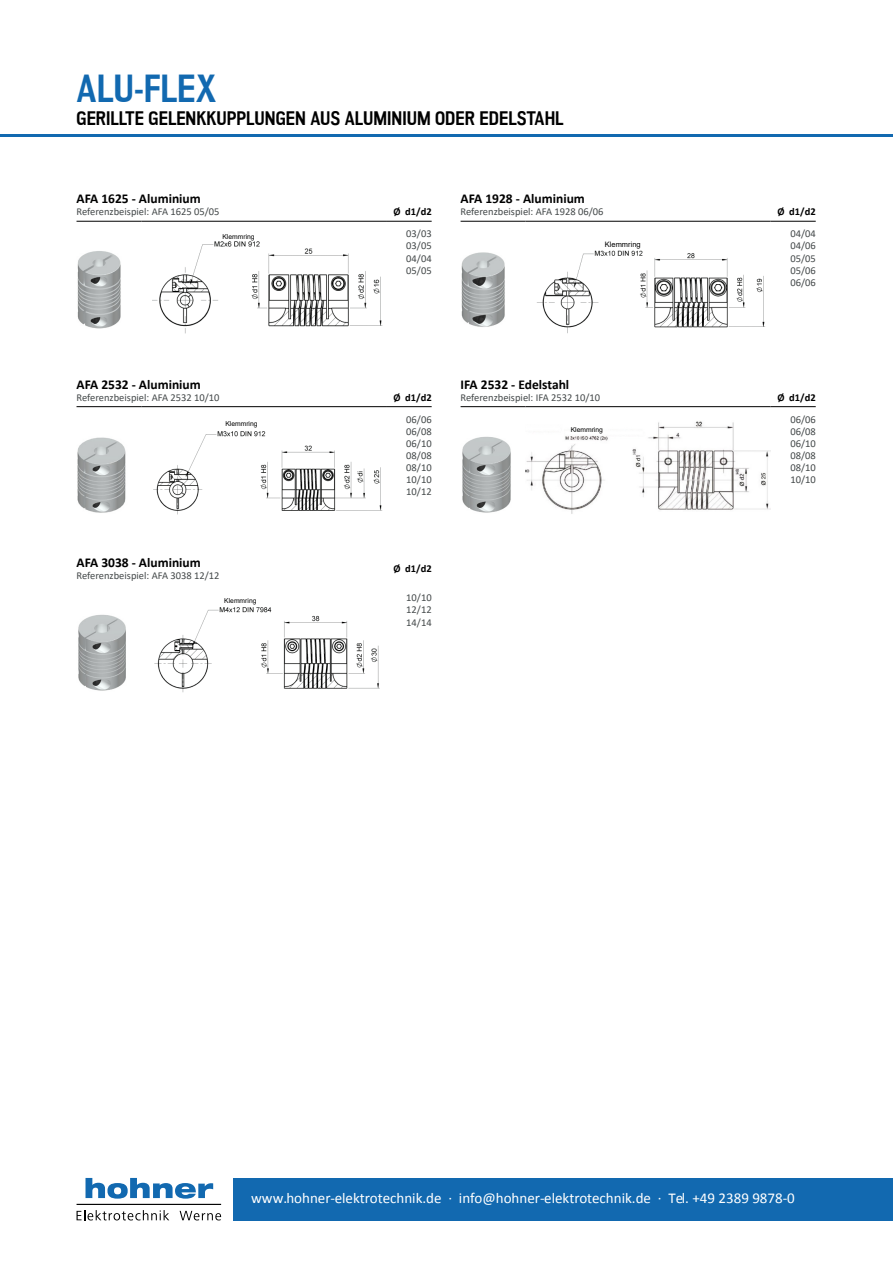
<style>
.page{position:relative;width:893px;height:1263px;background:#fff}
.page>*{position:absolute;margin:0;border:0;box-sizing:border-box;transform-origin:0 0}
.t1{font:700 39px "Akazan";color:#1269b0}
.t2{font:700 19.5px "Akazan";color:#000}
.t3{font:15px "Calibri";color:#fff}
.t4{font:700 13.5px "Calibri";color:#000}
.t5{font:10.5px/12.1px "Calibri";color:#44494a;text-align:justify}
.t6{font:700 10.5px "Calibri";color:#000}
.t7{font:7.5px "Arial";color:#000}
.t8{font:6.75px "Arial";color:#000}
</style>
<div class="page">
<hr style="left:0;top:134px;width:893px;height:2px;background:#1269b0">
<hr style="left:77px;top:221px;width:64px;height:1px;background:#000">
<hr style="left:141px;top:221px;width:246px;height:1px;background:#000">
<hr style="left:387px;top:221px;width:45px;height:1px;background:#000">
<hr style="left:77px;top:406px;width:64px;height:1px;background:#000">
<hr style="left:141px;top:406px;width:246px;height:1px;background:#000">
<hr style="left:387px;top:406px;width:45px;height:1px;background:#000">
<img style="left:77px;top:251px;width:44px;height:78px">
<img style="left:152px;top:241px;width:231px;height:93px">
<img style="left:77px;top:431px;width:306px;height:84px">
<hr style="left:461px;top:221px;width:64px;height:1px;background:#000">
<hr style="left:525px;top:221px;width:245px;height:1px;background:#000">
<hr style="left:770px;top:221px;width:46px;height:1px;background:#000">
<hr style="left:461px;top:406px;width:64px;height:1px;background:#000">
<hr style="left:525px;top:406px;width:245px;height:1px;background:#000">
<hr style="left:770px;top:406px;width:46px;height:1px;background:#000">
<img style="left:461px;top:252px;width:44px;height:75px">
<img style="left:537px;top:250px;width:228px;height:84px">
<img style="left:462px;top:436px;width:49px;height:77px">
<img style="left:525px;top:421px;width:245px;height:93px">
<img style="left:78px;top:614px;width:48px;height:77px">
<img style="left:154px;top:607px;width:226px;height:85px">
<div style="left:234px;top:1178px;width:659px;height:42px;background:#1269b0"></div>
<svg style="left:86px;top:1178px;width:127px;height:20px"></svg>
<svg style="left:77px;top:1210px;width:92px;height:10px"></svg>
<svg style="left:180px;top:1211px;width:41px;height:9px"></svg>
<hr style="left:77px;top:1204px;width:144px;height:1px;background:#000">
<h1 class="t1" style="left:77px;top:67px;width:141px">ALU-FLEX</h1>
<h2 class="t2" style="left:77px;top:108px;width:489px">GERILLTE GELENKKUPPLUNGEN AUS ALUMINIUM ODER EDELSTAHL</h2>
<p class="t4" style="left:77px;top:189px;width:126px">AFA 1625 - Aluminium</p>
<p class="t5" style="left:77px;top:205px;width:145px">Referenzbeispiel: AFA 1625 05/05</p>
<p class="t6" style="left:393px;top:204px;width:40px">Ø d1/d2</p>
<p class="t5" style="left:406px;top:227px;width:27px">03/03<br>03/05<br>04/04<br>05/05</p>
<p class="t8" style="left:222px;top:232px;width:34px">Klemmring</p>
<p class="t4" style="left:461px;top:189px;width:126px">AFA 1928 - Aluminium</p>
<p class="t5" style="left:461px;top:205px;width:145px">Referenzbeispiel: AFA 1928 06/06</p>
<p class="t6" style="left:777px;top:204px;width:40px">Ø d1/d2</p>
<p class="t5" style="left:790px;top:227px;width:27px">04/04<br>04/06<br>05/05<br>05/06<br>06/06</p>
<p class="t7" style="left:605px;top:239px;width:37px">Klemmring</p>
<p class="t4" style="left:77px;top:375px;width:126px">AFA 2532 - Aluminium</p>
<p class="t5" style="left:77px;top:391px;width:145px">Referenzbeispiel: AFA 2532 10/10</p>
<p class="t6" style="left:393px;top:390px;width:40px">Ø d1/d2</p>
<p class="t5" style="left:406px;top:413px;width:27px">06/06<br>06/08<br>06/10<br>08/08<br>08/10<br>10/10<br>10/12</p>
<p class="t8" style="left:225px;top:419px;width:34px">Klemmring</p>
<p class="t4" style="left:77px;top:553px;width:126px">AFA 3038 - Aluminium</p>
<p class="t5" style="left:77px;top:569px;width:145px">Referenzbeispiel: AFA 3038 12/12</p>
<p class="t8" style="left:224px;top:596px;width:34px">Klemmring</p>
<p class="t6" style="left:393px;top:561px;width:40px">Ø d1/d2</p>
<p class="t5" style="left:406px;top:591px;width:27px">10/10<br>12/12<br>14/14</p>
<p class="t4" style="left:461px;top:375px;width:110px">IFA 2532 - Edelstahl</p>
<p class="t5" style="left:461px;top:391px;width:141px">Referenzbeispiel: IFA 2532 10/10</p>
<p class="t6" style="left:777px;top:390px;width:40px">Ø d1/d2</p>
<p class="t5" style="left:790px;top:413px;width:27px">06/06<br>06/08<br>06/10<br>08/08<br>08/10<br>10/10</p>
<p class="t8" style="left:571px;top:425px;width:34px">Klemmring</p>
<h3 class="t3" style="left:251px;top:1187px;width:545px">www.hohner-elektrotechnik.de · info@hohner-elektrotechnik.de · Tel. +49 2389 9878-0</h3>
</div>
